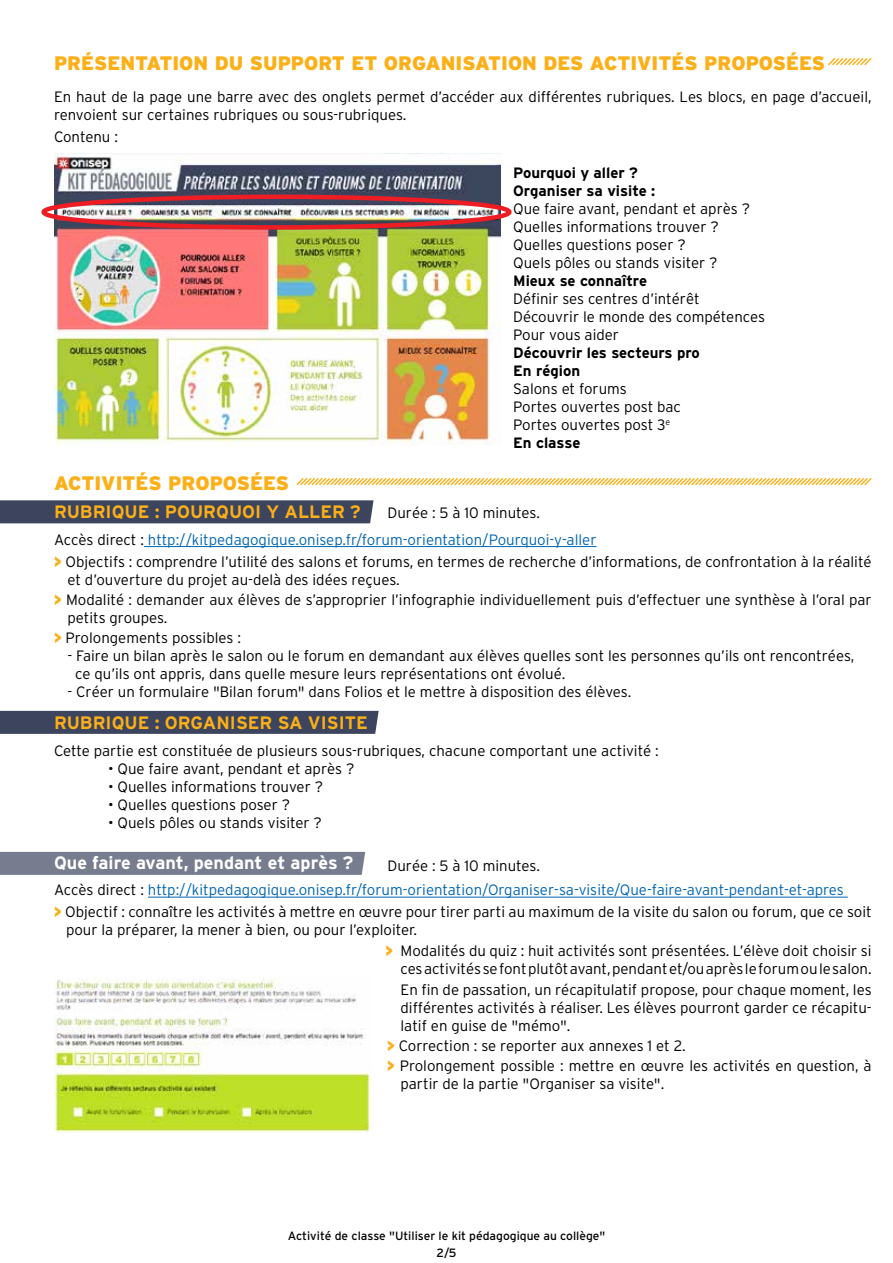
<style>
.page{position:relative;width:893px;height:1263px;background:#fff}
.page>*{position:absolute;margin:0;border:0;box-sizing:border-box;transform-origin:0 0}
.t1{font:900 19.5px "Interstate";color:#fcaf17}
.t2{font:700 18px "Interstate";color:#fcaf17}
.t3{font:700 18px "Interstate";color:#fff}
.t4{font:300 15px/18px "Interstate";color:#000}
.t5{font:700 15px/18px "Interstate";color:#000}
.t6{font:12px "Interstate";color:#000}
.s1{font-weight:700}
.s2{color:#0066b3}
.s3{font-weight:900;color:#fcaf17}
</style>
<div class="page">
<div style="left:0;top:852px;width:366px;height:23px;background:#777d8e"></div>
<div style="left:0;top:711px;width:379px;height:23px;background:#3c455d"></div>
<div style="left:0;top:500px;width:374px;height:23px;background:#3c455d"></div>
<svg style="left:828px;top:58px;width:44px;height:8px"></svg>
<svg style="left:296px;top:478px;width:576px;height:8px"></svg>
<hr style="left:144px;top:546px;width:452px;height:1px;background:#0066b3">
<hr style="left:148px;top:897px;width:700px;height:1px;background:#0066b3">
<img style="left:54px;top:977px;width:316px;height:155px">
<img style="left:54px;top:153px;width:446px;height:292px">
<div style="left:41px;top:195px;width:471px;height:35px;border:4px solid #ed1d24;border-radius:50%"></div>
<h1 class="t1" style="left:54px;top:51px;width:773px">PRÉSENTATION DU SUPPORT ET ORGANISATION DES ACTIVITÉS PROPOSÉES</h1>
<p class="t4" style="left:54px;top:87px;width:819px">En haut de la page une barre avec des onglets permet d’accéder aux différentes rubriques. Les blocs, en page d’accueil, renvoient sur certaines rubriques ou sous-rubriques.</p>
<p class="t4" style="left:54px;top:128px;width:65px">Contenu :</p>
<p class="t5" style="left:513px;top:164px;width:144px">Pourquoi y aller ?<br>Organiser sa visite :</p>
<p class="t4" style="left:513px;top:200px;width:239px">Que faire avant, pendant et après ?<br>Quelles informations trouver ?<br>Quelles questions poser ?<br>Quels pôles ou stands visiter ?</p>
<p class="t5" style="left:513px;top:272px;width:136px">Mieux se connaître</p>
<p class="t4" style="left:513px;top:290px;width:253px">Définir ses centres d’intérêt<br>Découvrir le monde des compétences<br>Pour vous aider</p>
<p class="t5" style="left:513px;top:344px;width:188px">Découvrir les secteurs pro<br>En région</p>
<p class="t4" style="left:513px;top:380px;width:169px">Salons et forums<br>Portes ouvertes post bac<br>Portes ouvertes post 3<sup>e<br></sup><span class="s1">En classe</span></p>
<h1 class="t1" style="left:54px;top:471px;width:237px">ACTIVITÉS PROPOSÉES</h1>
<p class="t2" style="left:54px;top:501px;width:137px">rubrique : Pour</p>
<p class="t2" style="left:216px;top:501px;width:146px">quoi y aller ?</p>
<p class="t4" style="left:54px;top:528px;width:819px;line-height:22.2px">Accès direct : <span class="s2">http://kitpedagogique.onisep.fr/forum-orientation/Pourquoi-y-aller<br></span><span class="s3">&gt;</span> Objectifs : comprendre l’utilité des salons et forums, en termes de recherche d’informations, de confrontation à la réalité</p>
<p class="t4" style="left:54px;top:569px;width:819px;line-height:20.1px;text-indent:14px">et d’ouverture du projet au-delà des idées reçues.<br><span class="s3">&gt;</span> Modalité : demander aux élèves de s’approprier l’infographie individuellement puis d’effectuer une synthèse à l’oral par</p>
<p class="t4" style="left:54px;top:607px;width:188px;line-height:20.1px;text-indent:14px">petits groupes.<br><span class="s3">&gt;</span> Prolongements possibles :</p>
<p class="t4" style="left:75px;top:647px;width:781px;text-indent:-8px">- Faire un bilan après le salon ou le forum en demandant aux élèves quelles sont les personnes qu’ils ont rencontrées, ce qu’ils ont appris, dans quelle mesure leurs représentations ont évolué.</p>
<p class="t4" style="left:68px;top:683px;width:565px">- Créer un formulaire "Bilan forum" dans Folios et le mettre à disposition des élèves.</p>
<p class="t2" style="left:54px;top:712px;width:313px">rubrique : Organ iser sa visite</p>
<p class="t4" style="left:54px;top:741px;width:606px">Cette partie est constituée de plusieurs sous-rubriques, chacune comportant une activité :</p>
<p class="t4" style="left:108px;top:759px;width:248px">• Que faire avant, pendant et après ?</p>
<p class="t4" style="left:108px;top:777px;width:217px">• Quelles informations trouver ?</p>
<p class="t4" style="left:108px;top:795px;width:184px">• Quelles questions poser ?</p>
<p class="t4" style="left:108px;top:813px;width:216px">• Quels pôles ou stands visiter ?</p>
<p class="t3" style="left:54px;top:851px;width:301px">Que faire avant, pendant et après ?</p>
<p class="t4" style="left:54px;top:879px;width:819px;line-height:22.2px">Accès direct : <span class="s2">http://kitpedagogique.onisep.fr/forum-orientation/Organiser-sa-visite/Que-faire-avant-pendant-et-apres<br></span><span class="s3">&gt;</span> Objectif : connaître les activités à mettre en œuvre pour tirer parti au maximum de la visite du salon ou forum, que ce soit</p>
<p class="t4" style="left:386px;top:920px;width:488px;line-height:20.1px;text-indent:-320px">pour la préparer, la mener à bien, ou pour l’exploiter.<br><span class="s3">&gt;</span> Modalités du quiz : huit activités sont présentées. L’élève doit choisir si</p>
<p class="t4" style="left:400px;top:957px;width:473px;line-height:21px">ces activités se font plutôt avant, pendant et/ou après le forum ou le salon.<br>En fin de passation, un récapitulatif propose, pour chaque moment, les</p>
<p class="t4" style="left:400px;top:998px;width:473px">différentes activités à réaliser. Les élèves pourront garder ce récapitu&shy;latif en guise de "mémo".</p>
<p class="t4" style="left:387px;top:1035px;width:486px;line-height:20.1px"><span class="s3">&gt;</span> Correction : se reporter aux annexes 1 et 2.<br><span class="s3">&gt;</span> Prolongement possible : mettre en œuvre les activités en question, à</p>
<p class="t4" style="left:400px;top:1074px;width:265px">partir de la partie "Organiser sa visite".</p>
<p class="t4" style="left:388px;top:503px;width:154px">Durée : 5 à 10 minutes.</p>
<p class="t4" style="left:388px;top:856px;width:154px">Durée : 5 à 10 minutes.</p>
<p class="t6" style="left:288px;top:1228px;width:319px">Activité de classe "Utiliser le kit pédagogique au collège"</p>
<p class="t6" style="left:437px;top:1245px;width:21px">2/5</p>
</div>
